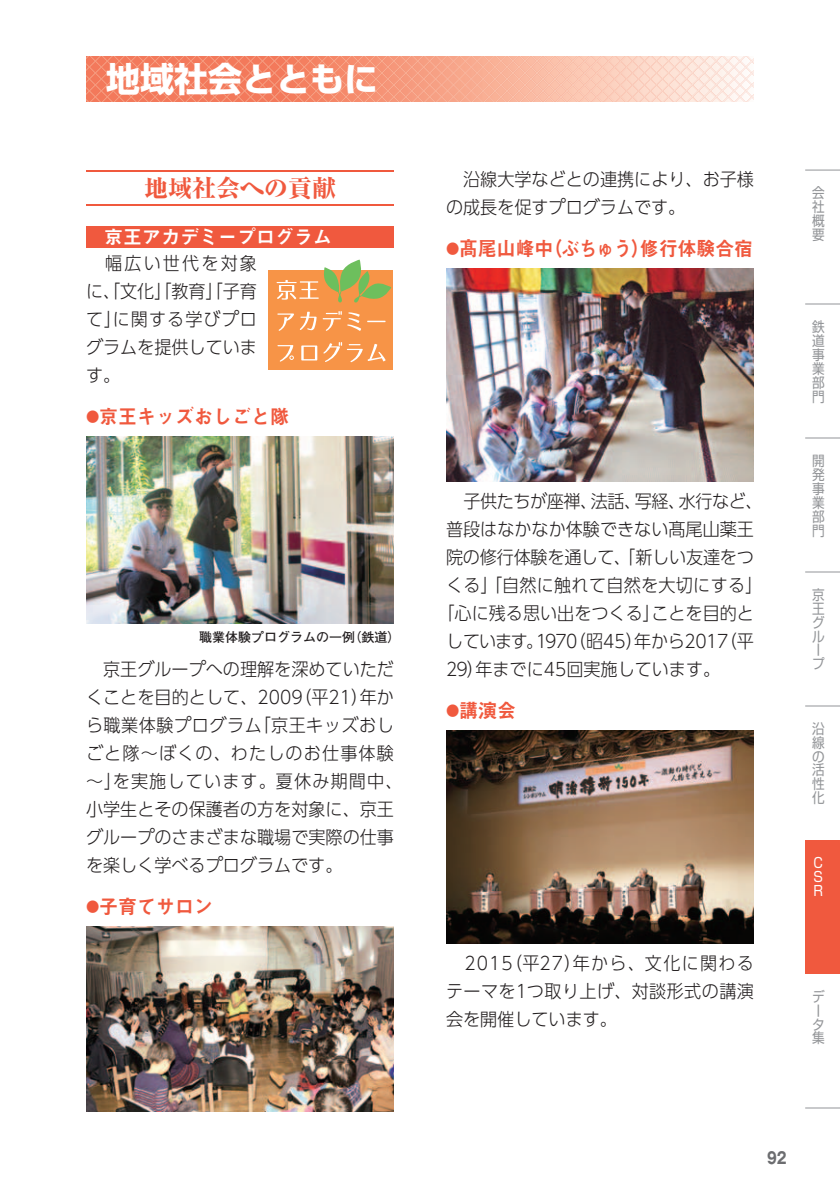
<style>
.page{position:relative;width:840px;height:1192px;background:#fff}
.page>*{position:absolute;margin:0;border:0;box-sizing:border-box;transform-origin:0 0}
.t1{font:700 34px "UD Shin Go Pr 6 N";color:#fff}
.t2{font:800 24px "Ryumin Pr 6 N";color:#f0593e}
.t3{font:20px "Midashi Go Pr 6 N MB31";color:#f0593e;scale:.95 1}
.t4{font:20px "Midashi Go Pr 6 N MB31";color:#f0593e;scale:.94 1}
.t5{font:19px "Midashi Go Pr 6 N MB31";color:#fff}
.t6{font:300 18px/28px "UD Shin Go Pr 6 N";color:#231f20;scale:.95 1}
.t7{font:300 18px "UD Shin Go Pr 6 N";letter-spacing:-.025em;color:#231f20;scale:.95 1}
.t8{font:700 16px "Gothic MB101 Pr 6 N";color:#6c6d70;scale:.8 1}
.t9{font:14px/14px "Shin Go Pr 6 Regular 90 pv RKSJ V";color:#939598;text-align:justify;scale:.9 1}
.t10{font:14px/14px "Shin Go Pr 6 Regular 90 pv RKSJ V";color:#fff;text-align:justify;scale:.9 1}
.t11{font:700 13px "Futo Go B101 Pr 6 N";color:#231f20}
.s1{font-size:14px}
</style>
<div class="page">
<div style="left:805px;top:840px;width:35px;height:134px;background:#f0593e"></div>
<hr style="left:805px;top:572px;width:35px;height:1px;background:#939598">
<hr style="left:805px;top:706px;width:35px;height:1px;background:#939598">
<hr style="left:805px;top:304px;width:35px;height:1px;background:#939598">
<hr style="left:805px;top:170px;width:35px;height:1px;background:#939598">
<hr style="left:805px;top:438px;width:35px;height:1px;background:#939598">
<hr style="left:805px;top:1108px;width:35px;height:1px;background:#939598">
<hr style="left:86px;top:170px;width:308px;height:2px;background:#f0593e">
<hr style="left:86px;top:204px;width:308px;height:2px;background:#f0593e">
<img style="left:446px;top:730px;width:308px;height:214px">
<img style="left:446px;top:268px;width:308px;height:214px">
<div style="left:86px;top:226px;width:308px;height:22px;background:#f0593e"></div>
<div style="left:269px;top:271px;width:124px;height:99px;background:#f79447"></div>
<svg style="left:277px;top:312px;width:40px;height:19px"></svg>
<svg style="left:323px;top:311px;width:38px;height:20px"></svg>
<svg style="left:367px;top:321px;width:19px;height:1px"></svg>
<svg style="left:278px;top:345px;width:16px;height:17px"></svg>
<svg style="left:301px;top:346px;width:16px;height:14px"></svg>
<svg style="left:323px;top:342px;width:63px;height:20px"></svg>
<svg style="left:277px;top:260px;width:114px;height:43px"></svg>
<img style="left:86px;top:436px;width:308px;height:188px">
<img style="left:380px;top:56px;width:4px;height:46px">
<img style="left:384px;top:56px;width:12px;height:46px">
<img style="left:396px;top:56px;width:12px;height:46px">
<img style="left:408px;top:56px;width:12px;height:46px">
<img style="left:420px;top:56px;width:12px;height:46px">
<img style="left:432px;top:56px;width:12px;height:46px">
<img style="left:444px;top:56px;width:12px;height:46px">
<img style="left:456px;top:56px;width:12px;height:46px">
<img style="left:468px;top:56px;width:12px;height:46px">
<img style="left:480px;top:56px;width:12px;height:46px">
<img style="left:492px;top:56px;width:11px;height:46px">
<img style="left:503px;top:56px;width:12px;height:46px">
<img style="left:515px;top:56px;width:12px;height:46px">
<img style="left:527px;top:56px;width:12px;height:46px">
<img style="left:539px;top:56px;width:12px;height:46px">
<img style="left:551px;top:56px;width:12px;height:46px">
<img style="left:563px;top:56px;width:12px;height:46px">
<img style="left:575px;top:56px;width:12px;height:46px">
<img style="left:587px;top:56px;width:12px;height:46px">
<img style="left:599px;top:56px;width:12px;height:46px">
<img style="left:611px;top:56px;width:12px;height:46px">
<img style="left:623px;top:56px;width:12px;height:46px">
<img style="left:635px;top:56px;width:12px;height:46px">
<img style="left:647px;top:56px;width:12px;height:46px">
<img style="left:659px;top:56px;width:12px;height:46px">
<img style="left:671px;top:56px;width:12px;height:46px">
<img style="left:683px;top:56px;width:11px;height:46px">
<img style="left:706px;top:56px;width:12px;height:2px">
<img style="left:718px;top:56px;width:12px;height:2px">
<img style="left:730px;top:56px;width:20px;height:2px">
<img style="left:694px;top:58px;width:60px;height:44px">
<img style="left:368px;top:56px;width:12px;height:46px">
<img style="left:356px;top:56px;width:12px;height:46px">
<img style="left:344px;top:56px;width:12px;height:46px">
<img style="left:332px;top:56px;width:12px;height:46px">
<img style="left:320px;top:56px;width:12px;height:46px">
<img style="left:308px;top:56px;width:12px;height:46px">
<img style="left:296px;top:56px;width:12px;height:46px">
<img style="left:284px;top:56px;width:12px;height:46px">
<img style="left:272px;top:56px;width:12px;height:46px">
<img style="left:260px;top:56px;width:12px;height:46px">
<img style="left:248px;top:56px;width:12px;height:46px">
<img style="left:236px;top:56px;width:12px;height:46px">
<img style="left:224px;top:56px;width:12px;height:46px">
<img style="left:213px;top:56px;width:11px;height:46px">
<img style="left:201px;top:56px;width:12px;height:46px">
<img style="left:189px;top:56px;width:12px;height:46px">
<img style="left:177px;top:56px;width:12px;height:46px">
<img style="left:165px;top:56px;width:12px;height:46px">
<img style="left:153px;top:56px;width:12px;height:46px">
<img style="left:86px;top:56px;width:67px;height:46px">
<img style="left:86px;top:56px;width:55px;height:39px">
<img style="left:86px;top:56px;width:43px;height:27px">
<img style="left:86px;top:56px;width:31px;height:15px">
<img style="left:86px;top:56px;width:19px;height:3px">
<img style="left:86px;top:926px;width:308px;height:186px">
<h1 class="t1" style="left:106px;top:66px;width:273px">地域社会とともに</h1>
<h2 class="t2" style="left:144px;top:179px;width:193px">地域社会への貢献</h2>
<p class="t5" style="left:104px;top:230px;width:229px">京王アカデミープログラム</p>
<p class="t6" style="left:86px;top:252px;width:182px;text-align:justify;text-indent:19px">幅広い世代を対象に、「文化」「教育」「子育て」に関する学びプログラムを提供しています。</p>
<p class="t3" style="left:86px;top:409px;width:216px"><span class="s1">●</span>京王キッズおしごと隊</p>
<p class="t11" style="left:199px;top:633px;width:203px">職業体験プログラムの一例（鉄道）</p>
<p class="t6" style="left:86px;top:658px;width:335px;text-indent:17px">京王グループへの理解を深めていただくことを目的として、2009（平21）年から職業体験プログラム「京王キッズおしごと隊～ぼくの、わたしのお仕事体験～」を実施しています。夏休み期間中、小学生とその保護者の方を対象に、京王グループのさまざまな職場で実際の仕事を楽しく学べるプログラムです。</p>
<p class="t3" style="left:86px;top:899px;width:136px"><span class="s1">●</span>子育てサロン</p>
<p class="t6" style="left:446px;top:168px;width:326px;text-indent:17px">沿線大学などとの連携により、お子様の成長を促すプログラムです。</p>
<p class="t4" style="left:446px;top:241px;width:328px"><span class="s1">●</span>髙尾山峰中（ぶちゅう）修行体験合宿</p>
<p class="t7" style="left:463px;top:494px;width:316px">子供たちが座禅、法話、写経、水行など、</p>
<p class="t6" style="left:446px;top:518px;width:326px">普段はなかなか体験できない髙尾山薬王</p>
<p class="t6" style="left:446px;top:546px;width:326px">院の修行体験を通して、「新しい友達をつ</p>
<p class="t6" style="left:446px;top:574px;width:335px">くる」「自然に触れて自然を大切にする」</p>
<p class="t6" style="left:437px;top:602px;width:335px">「心に残る思い出をつくる」ことを目的と</p>
<p class="t7" style="left:446px;top:634px;width:326px">しています。1970（昭45）年から2017（平</p>
<p class="t6" style="left:446px;top:658px;width:290px">29）年までに45回実施しています。</p>
<p class="t3" style="left:446px;top:703px;width:75px"><span class="s1">●</span>講演会</p>
<p class="t6" style="left:446px;top:952px;width:326px;text-align:justify;text-indent:18px">2015（平27）年から、文化に関わるテーマを1つ取り上げ、対談形式の講演会を開催しています。</p>
<p class="t9" style="left:812px;top:188px;width:15px">会社概要</p>
<p class="t9" style="left:812px;top:322px;width:15px">鉄道事業部門</p>
<p class="t9" style="left:812px;top:456px;width:15px">開発事業部門</p>
<p class="t9" style="left:812px;top:590px;width:15px;text-align:left">京王グループ</p>
<p class="t9" style="left:812px;top:724px;width:15px">沿線の活性化</p>
<p class="t10" style="left:814px;top:858px;width:12px">C S R</p>
<p class="t9" style="left:812px;top:992px;width:15px;text-align:left">データ集</p>
<p class="t8" style="left:767px;top:1152px;width:26px">92</p>
</div>
